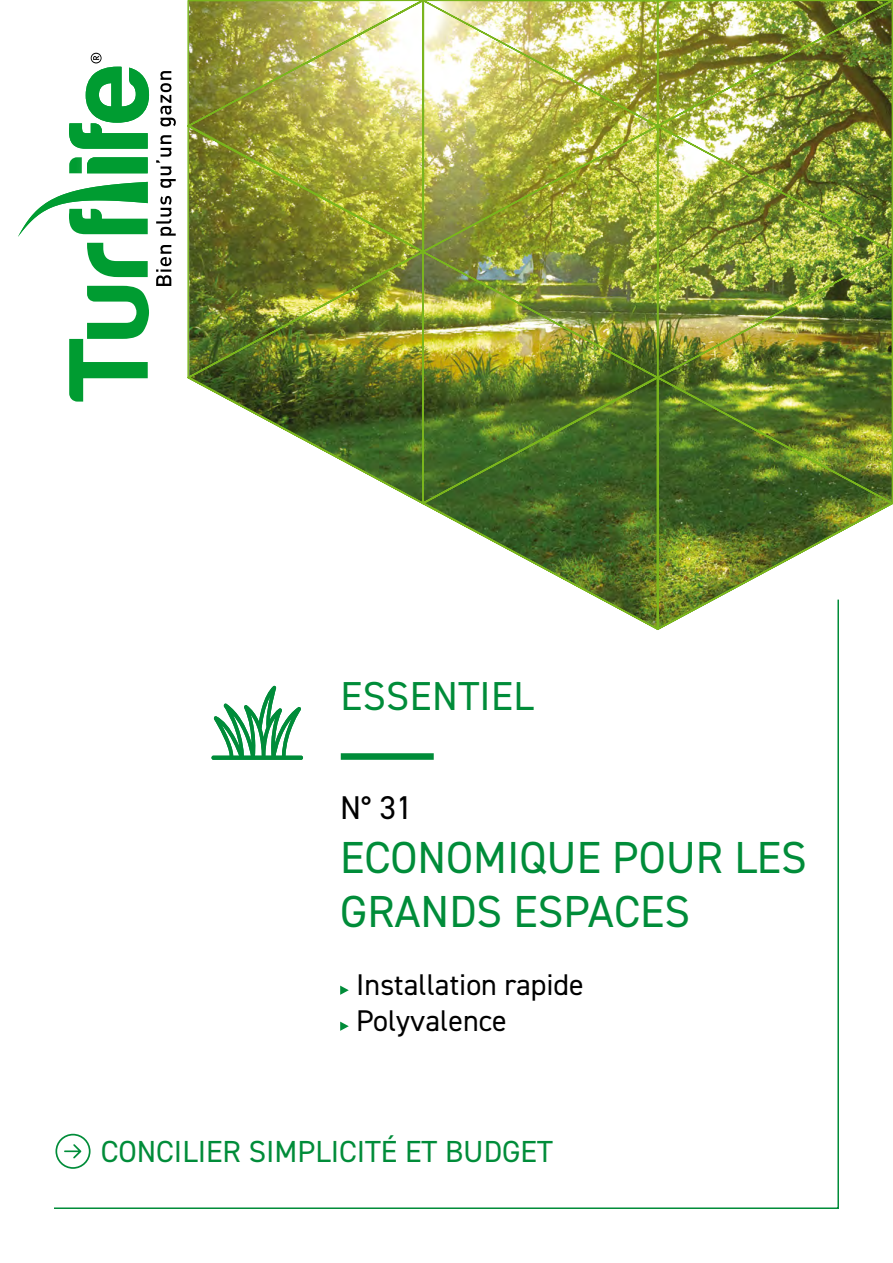
<style>
.page{position:relative;width:893px;height:1263px;background:#fff}
.page>*{position:absolute;margin:0;border:0;box-sizing:border-box;transform-origin:0 0}
.t1{font:45px/54px "DIN2014";color:#008c39}
.t2{font:40.5px "DIN2014";letter-spacing:.01em;color:#008c39}
.t3{font:33px "DIN2014";color:#000}
.t4{font:30.6px "DIN2014";color:#008c39}
.t5{font:30px/36px "DIN2014";color:#000}
</style>
<div class="page">
<svg style="left:54px;top:632px;width:785px;height:577px"></svg>
<svg style="left:55px;top:1134px;width:36px;height:35px"></svg>
<img style="left:187px;top:0;width:706px;height:632px">
<svg style="left:211px;top:686px;width:92px;height:74px"></svg>
<svg style="left:69px;top:286px;width:80px;height:116px"></svg>
<svg style="left:87px;top:243px;width:61px;height:34px"></svg>
<svg style="left:156px;top:245px;width:15px;height:41px"></svg>
<svg style="left:156px;top:196px;width:20px;height:40px"></svg>
<svg style="left:156px;top:135px;width:20px;height:53px"></svg>
<svg style="left:160px;top:71px;width:16px;height:55px"></svg>
<svg style="left:18px;top:182px;width:130px;height:55px"></svg>
<svg style="left:69px;top:53px;width:80px;height:96px"></svg>
<svg style="left:69px;top:157px;width:79px;height:16px"></svg>
<p class="t2" style="left:340px;top:671px;width:195px">ESSENTIEL</p>
<p class="t3" style="left:340px;top:787px;width:74px">N° 31</p>
<p class="t1" style="left:340px;top:830px;width:468px">ECONOMIQUE POUR LES<br>GRANDS ESPACES</p>
<p class="t5" style="left:356px;top:966px;width:229px">Installation rapide<br>Polyvalence</p>
<p class="t4" style="left:101px;top:1132px;width:453px">CONCILIER SIMPLICITÉ ET BUDGET</p>
</div>
